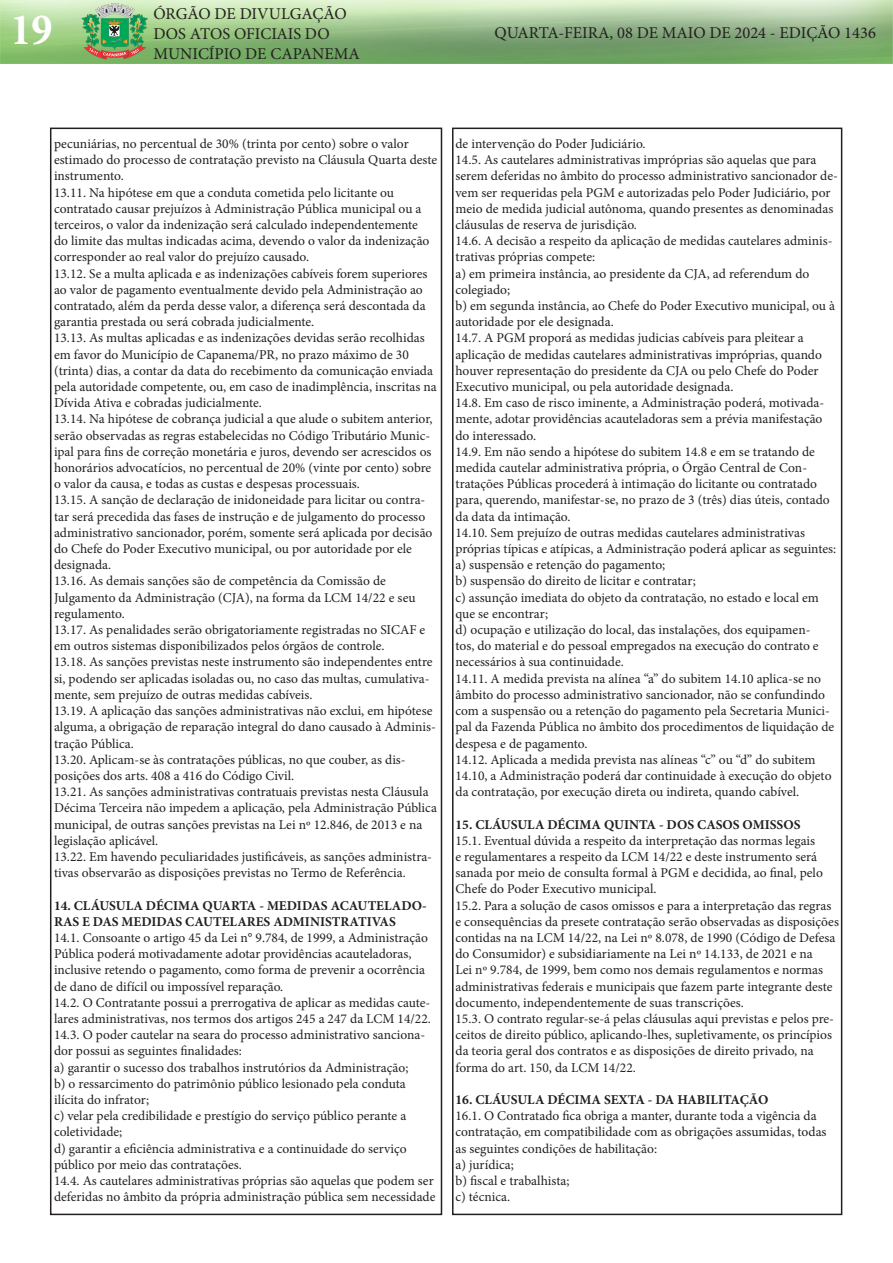
<style>
.page{position:relative;width:893px;height:1263px;background:#fff}
.page>*{position:absolute;margin:0;border:0;box-sizing:border-box;transform-origin:0 0}
.t1{font:700 condensed 45px "Minion Pro";color:#fff}
.t2{font:16.5px/19.8px "Minion Pro";color:#231f20}
.t3{font:13.5px/16.2px "Minion Pro";color:#231f20}
.t4{font:700 13.5px/16.2px "Minion Pro";color:#231f20}
</style>
<div class="page">
<div style="left:50px;top:128px;width:392px;height:1087px;border:2px solid #231f20"></div>
<img style="left:0;top:0;width:893px;height:64px">
<div style="left:452px;top:128px;width:390px;height:1087px;border:2px solid #231f20"></div>
<h1 class="t1" style="left:11px;top:-1px;width:43px">19</h1>
<p class="t2" style="left:153px;top:4px;width:208px">ÓRGÃO DE DIVULGAÇÃO<br>DOS ATOS OFICIAIS DO<br>MUNICÍPIO DE CAPANEMA</p>
<p class="t2" style="left:495px;top:23px;width:383px">QUARTA-FEIRA, 08 DE MAIO DE 2024 - EDIÇÃO 1436</p>
<p class="t3" style="left:54px;top:136px;width:385px">pecuniárias, no percentual de 30% (trinta por cento) sobre o valor estimado do processo de contratação previsto na Cláusula Quarta deste instrumento.</p>
<p class="t3" style="left:54px;top:184px;width:377px">13.11. Na hipótese em que a conduta cometida pelo licitante ou contratado causar prejuízos à Administração Pública municipal ou a terceiros, o valor da indenização será calculado independentemente do limite das multas indicadas acima, devendo o valor da indenização corresponder ao real valor do prejuízo causado.</p>
<p class="t3" style="left:54px;top:265px;width:375px">13.12. Se a multa aplicada e as indenizações cabíveis forem superiores ao valor de pagamento eventualmente devido pela Administração ao contratado, além da perda desse valor, a diferença será descontada da garantia prestada ou será cobrada judicialmente.</p>
<p class="t3" style="left:54px;top:330px;width:384px">13.13. As multas aplicadas e as indenizações devidas serão recolhidas em favor do Município de Capanema/PR, no prazo máximo de 30 (trinta) dias, a contar da data do recebimento da comunicação enviada pela autoridade competente, ou, em caso de inadimplência, inscritas na Dívida Ativa e cobradas judicialmente.</p>
<p class="t3" style="left:54px;top:411px;width:380px">13.14. Na hipótese de cobrança judicial a que alude o subitem anterior, serão observadas as regras estabelecidas no Código Tributário Munic&shy;ipal para fins de correção monetária e juros, devendo ser acrescidos os honorários advocatícios, no percentual de 20% (vinte por cento) sobre o valor da causa, e todas as custas e despesas processuais.</p>
<p class="t3" style="left:54px;top:492px;width:380px">13.15. A sanção de declaração de inidoneidade para licitar ou contra&shy;tar será precedida das fases de instrução e de julgamento do processo administrativo sancionador, porém, somente será aplicada por decisão do Chefe do Poder Executivo municipal, ou por autoridade por ele designada.</p>
<p class="t3" style="left:54px;top:573px;width:363px">13.16. As demais sanções são de competência da Comissão de<br>Julgamento da Administração (CJA), na forma da LCM 14/22 e seu regulamento.</p>
<p class="t3" style="left:54px;top:622px;width:373px">13.17. As penalidades serão obrigatoriamente registradas no SICAF e em outros sistemas disponibilizados pelos órgãos de controle.</p>
<p class="t3" style="left:54px;top:654px;width:380px">13.18. As sanções previstas neste instrumento são independentes entre si, podendo ser aplicadas isoladas ou, no caso das multas, cumulativa&shy;mente, sem prejuízo de outras medidas cabíveis.</p>
<p class="t3" style="left:54px;top:703px;width:383px">13.19. A aplicação das sanções administrativas não exclui, em hipótese alguma, a obrigação de reparação integral do dano causado à Adminis&shy;tração Pública.</p>
<p class="t3" style="left:54px;top:751px;width:353px">13.20. Aplicam-se às contratações públicas, no que couber, as dis&shy;posições dos arts. 408 a 416 do Código Civil.</p>
<p class="t3" style="left:54px;top:784px;width:384px">13.21. As sanções administrativas contratuais previstas nesta Cláusula Décima Terceira não impedem a aplicação, pela Administração Pública municipal, de outras sanções previstas na Lei nº 12.846, de 2013 e na legislação aplicável.</p>
<p class="t3" style="left:54px;top:848px;width:380px">13.22. Em havendo peculiaridades justificáveis, as sanções administra&shy;tivas observarão as disposições previstas no Termo de Referência.</p>
<p class="t4" style="left:54px;top:897px;width:374px">14. CLÁUSULA DÉCIMA QUARTA - MEDIDAS ACAUTELADO-<br>RAS E DAS MEDIDAS CAUTELARES ADMINISTRATIVAS</p>
<p class="t3" style="left:54px;top:929px;width:375px">14.1. Consoante o artigo 45 da Lei n° 9.784, de 1999, a Administração Pública poderá motivadamente adotar providências acauteladoras, inclusive retendo o pagamento, como forma de prevenir a ocorrência de dano de difícil ou impossível reparação.</p>
<p class="t3" style="left:54px;top:994px;width:378px">14.2. O Contratante possui a prerrogativa de aplicar as medidas caute&shy;lares administrativas, nos termos dos artigos 245 a 247 da LCM 14/22.</p>
<p class="t3" style="left:54px;top:1027px;width:373px">14.3. O poder cautelar na seara do processo administrativo sanciona&shy;dor possui as seguintes finalidades:</p>
<p class="t3" style="left:54px;top:1059px;width:356px">a) garantir o sucesso dos trabalhos instrutórios da Administração;</p>
<p class="t3" style="left:54px;top:1075px;width:353px">b) o ressarcimento do patrimônio público lesionado pela conduta ilícita do infrator;</p>
<p class="t3" style="left:54px;top:1108px;width:354px">c) velar pela credibilidade e prestígio do serviço público perante a coletividade;</p>
<p class="t3" style="left:54px;top:1140px;width:354px">d) garantir a eficiência administrativa e a continuidade do serviço público por meio das contratações.</p>
<p class="t3" style="left:54px;top:1172px;width:383px">14.4. As cautelares administrativas próprias são aquelas que podem ser deferidas no âmbito da própria administração pública sem necessidade</p>
<p class="t3" style="left:455px;top:136px;width:192px">de intervenção do Poder Judiciário.</p>
<p class="t3" style="left:455px;top:152px;width:384px">14.5. As cautelares administrativas impróprias são aquelas que para serem deferidas no âmbito do processo administrativo sancionador de&shy;vem ser requeridas pela PGM e autorizadas pelo Poder Judiciário, por meio de medida judicial autônoma, quando presentes as denominadas cláusulas de reserva de jurisdição.</p>
<p class="t3" style="left:455px;top:233px;width:379px">14.6. A decisão a respeito da aplicação de medidas cautelares adminis&shy;trativas próprias compete:</p>
<p class="t3" style="left:455px;top:265px;width:355px">a) em primeira instância, ao presidente da CJA, ad referendum do colegiado;</p>
<p class="t3" style="left:455px;top:298px;width:381px">b) em segunda instância, ao Chefe do Poder Executivo municipal, ou à autoridade por ele designada.</p>
<p class="t3" style="left:455px;top:330px;width:368px">14.7. A PGM proporá as medidas judicias cabíveis para pleitear a aplicação de medidas cautelares administrativas impróprias, quando houver representação do presidente da CJA ou pelo Chefe do Poder Executivo municipal, ou pela autoridade designada.</p>
<p class="t3" style="left:455px;top:395px;width:370px">14.8. Em caso de risco iminente, a Administração poderá, motivada&shy;mente, adotar providências acauteladoras sem a prévia manifestação do interessado.</p>
<p class="t3" style="left:455px;top:443px;width:376px">14.9. Em não sendo a hipótese do subitem 14.8 e em se tratando de medida cautelar administrativa própria, o Órgão Central de Con&shy;tratações Públicas procederá à intimação do licitante ou contratado para, querendo, manifestar-se, no prazo de 3 (três) dias úteis, contado da data da intimação.</p>
<p class="t3" style="left:455px;top:524px;width:382px">14.10. Sem prejuízo de outras medidas cautelares administrativas próprias típicas e atípicas, a Administração poderá aplicar as seguintes:</p>
<p class="t3" style="left:455px;top:557px;width:211px">a) suspensão e retenção do pagamento;</p>
<p class="t3" style="left:455px;top:573px;width:242px">b) suspensão do direito de licitar e contratar;</p>
<p class="t3" style="left:455px;top:589px;width:365px">c) assunção imediata do objeto da contratação, no estado e local em que se encontrar;</p>
<p class="t3" style="left:455px;top:622px;width:365px">d) ocupação e utilização do local, das instalações, dos equipamen&shy;tos, do material e do pessoal empregados na execução do contrato e necessários à sua continuidade.</p>
<p class="t3" style="left:455px;top:670px;width:380px">14.11. A medida prevista na alínea “a” do subitem 14.10 aplica-se no âmbito do processo administrativo sancionador, não se confundindo com a suspensão ou a retenção do pagamento pela Secretaria Munici&shy;pal da Fazenda Pública no âmbito dos procedimentos de liquidação de despesa e de pagamento.</p>
<p class="t3" style="left:455px;top:751px;width:378px">14.12. Aplicada a medida prevista nas alíneas “c” ou “d” do subitem<br>14.10, a Administração poderá dar continuidade à execução do objeto da contratação, por execução direta ou indireta, quando cabível.</p>
<p class="t4" style="left:455px;top:816px;width:347px">15. CLÁUSULA DÉCIMA QUINTA - DOS CASOS OMISSOS</p>
<p class="t3" style="left:455px;top:832px;width:369px">15.1. Eventual dúvida a respeito da interpretação das normas legais e regulamentares a respeito da LCM 14/22 e deste instrumento será sanada por meio de consulta formal à PGM e decidida, ao final, pelo Chefe do Poder Executivo municipal.</p>
<p class="t3" style="left:455px;top:897px;width:385px">15.2. Para a solução de casos omissos e para a interpretação das regras e consequências da presete contratação serão observadas as disposições contidas na na LCM 14/22, na Lei nº 8.078, de 1990 (Código de Defesa do Consumidor) e subsidiariamente na Lei nº 14.133, de 2021 e na<br>Lei nº 9.784, de 1999, bem como nos demais regulamentos e normas administrativas federais e municipais que fazem parte integrante deste documento, independentemente de suas transcrições.</p>
<p class="t3" style="left:455px;top:1010px;width:380px">15.3. O contrato regular-se-á pelas cláusulas aqui previstas e pelos pre&shy;ceitos de direito público, aplicando-lhes, supletivamente, os princípios da teoria geral dos contratos e as disposições de direito privado, na forma do art. 150, da LCM 14/22.</p>
<p class="t4" style="left:455px;top:1091px;width:314px">16. CLÁUSULA DÉCIMA SEXTA - DA HABILITAÇÃO</p>
<p class="t3" style="left:455px;top:1108px;width:373px">16.1. O Contratado fica obriga a manter, durante toda a vigência da contratação, em compatibilidade com as obrigações assumidas, todas as seguintes condições de habilitação:</p>
<p class="t3" style="left:455px;top:1156px;width:60px">a) jurídica;</p>
<p class="t3" style="left:455px;top:1172px;width:116px">b) fiscal e trabalhista;</p>
<p class="t3" style="left:455px;top:1189px;width:56px">c) técnica.</p>
</div>
